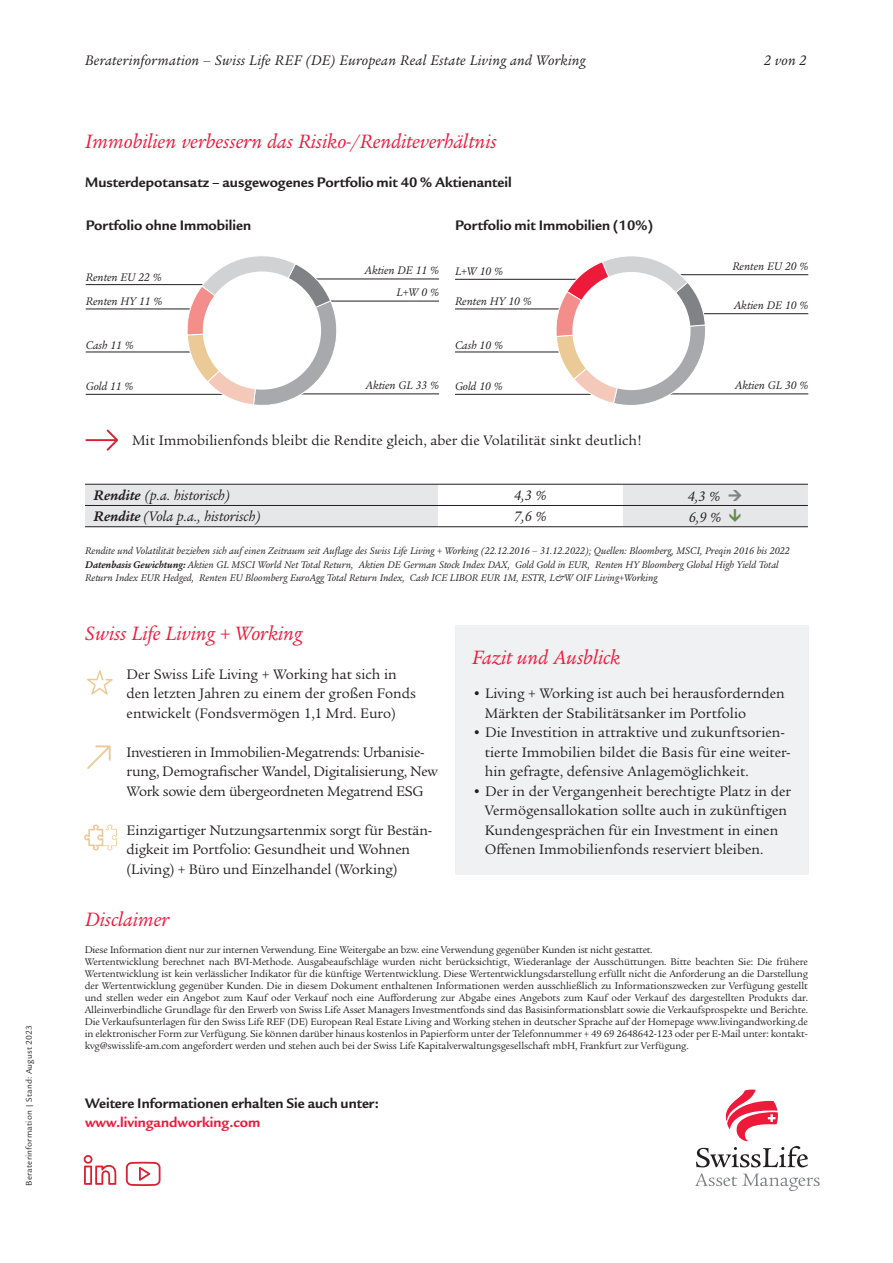
<style>
.page{position:relative;width:893px;height:1263px;background:#fff}
.page>*{position:absolute;margin:0;border:0;box-sizing:border-box;transform-origin:0 0}
.Book_25_27pt_K{font:italic 21px "Legacy Serif ITC Pro";color:#ed1a3a}
.Bold_10_13pt_K{font:italic 21px "Legacy Serif ITC Pro";color:#ed1a3a}
.Book_10_13pt_K{font:15px/19.5px "Legacy Serif ITC Pro";color:#231f20}
.Teaser_49pt_N{font:italic 15px "Legacy Serif ITC Pro";letter-spacing:.015em;color:#231f20}
.Book_10_13pt_K-2{font:15px/19.5px "Legacy Serif ITC Pro";letter-spacing:-.02em;color:#231f20}
.Chart_10_12pt_K{font:15px "Legacy Serif ITC Pro";color:#231f20}
.Book_10_13pt_K-3{font:700 15px/19.5px "Legacy Sans ITC Pro";color:#231f20}
.Book_25_27pt_K-2{font:700 15px "Legacy Sans ITC Pro";color:#231f20}
.Bold_10_13pt_K-2{font:700 15px "Legacy Sans ITC Pro";color:#231f20}
.Bold_10_13pt_K-3{font:italic 12px "Legacy Serif ITC Pro";color:#231f20}
.t1{font:10.5px/12px "Legacy Serif ITC Pro";letter-spacing:-.02em;color:#231f20;text-align:justify}
.Chart_10_12pt_K-2{font:italic 10.5px/13.5px "Legacy Serif ITC Pro";color:#231f20}
.Publication_No__6pt{font:9px "Legacy Sans ITC Pro";letter-spacing:.025em;color:#231f20}
.s1{font-weight:700}
.s2{color:#ed1a3a}
</style>
<div class="page">
<svg style="left:696px;top:1089px;width:112px;height:78px"></svg>
<svg style="left:695px;top:1173px;width:125px;height:18px"></svg>
<div style="left:455px;top:625px;width:353px;height:249px;background:#f0f1f2"></div>
<svg style="left:84px;top:824px;width:33px;height:26px"></svg>
<svg style="left:84px;top:1155px;width:32px;height:30px"></svg>
<svg style="left:126px;top:1162px;width:35px;height:24px"></svg>
<hr style="left:670px;top:394px;width:138px;height:1px;background:#231f20">
<hr style="left:298px;top:394px;width:141px;height:1px;background:#231f20">
<hr style="left:455px;top:394px;width:153px;height:1px;background:#231f20">
<hr style="left:86px;top:394px;width:153px;height:1px;background:#231f20">
<hr style="left:691px;top:313px;width:117px;height:1px;background:#231f20">
<hr style="left:676px;top:274px;width:132px;height:1px;background:#231f20">
<hr style="left:310px;top:279px;width:129px;height:1px;background:#231f20">
<hr style="left:322px;top:301px;width:117px;height:1px;background:#231f20">
<hr style="left:455px;top:352px;width:112px;height:1px;background:#231f20">
<hr style="left:86px;top:352px;width:112px;height:1px;background:#231f20">
<hr style="left:455px;top:309px;width:112px;height:1px;background:#231f20">
<hr style="left:86px;top:309px;width:112px;height:1px;background:#231f20">
<hr style="left:455px;top:279px;width:124px;height:1px;background:#231f20">
<hr style="left:86px;top:284px;width:124px;height:1px;background:#231f20">
<svg style="left:555px;top:256px;width:154px;height:149px"></svg>
<svg style="left:186px;top:256px;width:161px;height:149px"></svg>
<svg style="left:87px;top:745px;width:24px;height:24px"></svg>
<svg style="left:87px;top:670px;width:26px;height:25px"></svg>
<svg style="left:85px;top:429px;width:33px;height:22px"></svg>
<svg style="left:85px;top:484px;width:723px;height:43px"></svg>
<p class="Publication_No__6pt" style="left:24px;top:1186px;width:162px;rotate:-90deg">Beraterinformation | Stand: August 2023</p>
<p class="Teaser_49pt_N" style="left:85px;top:51px;width:502px">Beraterinformation – Swiss Life REF (DE) European Real Estate Living and Working</p>
<p class="Teaser_49pt_N" style="left:764px;top:51px;width:44px">2 von 2</p>
<p class="Book_25_27pt_K" style="left:85px;top:128px;width:413px">Immobilien verbessern das Risiko-/Renditeverhältnis</p>
<p class="Book_25_27pt_K-2" style="left:85px;top:173px;width:428px">Musterdepotansatz – ausgewogenes Portfolio mit 40 % Aktienanteil</p>
<p class="Bold_10_13pt_K-2" style="left:86px;top:217px;width:167px">Portfolio ohne Immobilien</p>
<p class="Bold_10_13pt_K-2" style="left:455px;top:217px;width:200px">Portfolio mit Immobilien (10%)</p>
<p class="Bold_10_13pt_K-3" style="left:364px;top:263px;width:76px">Aktien DE 11 %</p>
<p class="Bold_10_13pt_K-3" style="left:732px;top:258px;width:77px">Renten EU 20 %</p>
<p class="Bold_10_13pt_K-3" style="left:397px;top:285px;width:44px">L+W 0 %</p>
<p class="Bold_10_13pt_K-3" style="left:455px;top:264px;width:50px">L+W 10 %</p>
<p class="Bold_10_13pt_K-3" style="left:86px;top:269px;width:77px">Renten EU 22 %</p>
<p class="Bold_10_13pt_K-3" style="left:86px;top:294px;width:78px">Renten HY 11 %</p>
<p class="Bold_10_13pt_K-3" style="left:455px;top:294px;width:78px">Renten HY 10 %</p>
<p class="Bold_10_13pt_K-3" style="left:734px;top:297px;width:76px">Aktien DE 10 %</p>
<p class="Bold_10_13pt_K-3" style="left:86px;top:338px;width:49px">Cash 11 %</p>
<p class="Bold_10_13pt_K-3" style="left:455px;top:338px;width:49px">Cash 10 %</p>
<p class="Bold_10_13pt_K-3" style="left:366px;top:378px;width:75px">Aktien GL 33 %</p>
<p class="Bold_10_13pt_K-3" style="left:735px;top:378px;width:75px">Aktien GL 30 %</p>
<p class="Bold_10_13pt_K-3" style="left:86px;top:379px;width:49px">Gold 11 %</p>
<p class="Bold_10_13pt_K-3" style="left:455px;top:379px;width:49px">Gold 10 %</p>
<p class="Chart_10_12pt_K" style="left:132px;top:431px;width:512px">Mit Immobilienfonds bleibt die Rendite gleich, aber die Volatilität sinkt deutlich!</p>
<p class="Teaser_49pt_N" style="left:94px;top:486px;width:138px"><span class="s1">Rendite</span> (p.a. historisch)</p>
<p class="Teaser_49pt_N" style="left:514px;top:486px;width:34px">4,3 %</p>
<p class="Teaser_49pt_N" style="left:688px;top:486px;width:34px">4,3 %</p>
<p class="Teaser_49pt_N" style="left:94px;top:507px;width:169px"><span class="s1">Rendite</span> (Vola p.a., historisch)</p>
<p class="Teaser_49pt_N" style="left:514px;top:507px;width:34px">7,6 %</p>
<p class="Teaser_49pt_N" style="left:689px;top:508px;width:34px">6,9 %</p>
<p class="Chart_10_12pt_K-2" style="left:85px;top:544px;width:706px">Rendite und Volatilität beziehen sich auf einen Zeitraum seit Auflage des Swiss Life Living + Working (22.12.2016 – 31.12.2022); Quellen: Bloomberg, MSCI, Preqin 2016 bis 2022<br><span class="s1">Datenbasis Gewichtung:</span> Aktien GL MSCI World Net Total Return, Aktien DE German Stock Index DAX, Gold Gold in EUR, Renten HY Bloomberg Global High Yield Total<br>Return Index EUR Hedged, Renten EU Bloomberg EuroAgg Total Return Index, Cash ICE LIBOR EUR 1M, ESTR, L&amp;W OIF Living+Working</p>
<p class="Book_25_27pt_K" style="left:85px;top:620px;width:219px">Swiss Life Living + Working</p>
<p class="Book_10_13pt_K" style="left:127px;top:664px;width:291px">Der Swiss Life Living + Working hat sich in den letzten Jahren zu einem der großen Fonds entwickelt (Fondsvermögen 1,1 Mrd. Euro)</p>
<p class="Book_10_13pt_K-2" style="left:127px;top:742px;width:313px">Investieren in Immobilien-Megatrends: Urbanisie&shy;rung, Demografischer Wandel, Digitalisierung, New<br>Work sowie dem übergeordneten Megatrend ESG</p>
<p class="Book_10_13pt_K" style="left:127px;top:820px;width:307px">Einzigartiger Nutzungsartenmix sorgt für Bestän&shy;digkeit im Portfolio: Gesundheit und Wohnen (Living) + Büro und Einzelhandel (Working)</p>
<p class="Bold_10_13pt_K" style="left:85px;top:906px;width:86px">Disclaimer</p>
<p class="Book_25_27pt_K" style="left:472px;top:644px;width:150px">Fazit und Ausblick</p>
<p class="Book_10_13pt_K" style="left:485px;top:684px;width:302px;text-indent:-13px">• Living + Working ist auch bei herausfordernden<br>Märkten der Stabilitätsanker im Portfolio</p>
<p class="Book_10_13pt_K" style="left:485px;top:723px;width:307px;text-indent:-13px">• Die Investition in attraktive und zukunftsorien&shy;tierte Immobilien bildet die Basis für eine weiter&shy;hin gefragte, defensive Anlagemöglichkeit.</p>
<p class="Book_10_13pt_K" style="left:485px;top:781px;width:308px;text-indent:-13px">• Der in der Vergangenheit berechtigte Platz in der Vermögensallokation sollte auch in zukünftigen Kundengesprächen für ein Investment in einen Offenen Immobilienfonds reserviert bleiben.</p>
<p class="t1" style="left:85px;top:944px;width:569px">Diese Information dient nur zur internen Verwendung. Eine Weitergabe an bzw. eine Verwendung gegenüber Kunden ist nicht gestattet.</p>
<p class="t1" style="left:85px;top:956px;width:725px">Wertentwicklung berechnet nach BVI-Methode. Ausgabeaufschläge wurden nicht berücksichtigt, Wiederanlage der Ausschüttungen. Bitte beachten Sie: Die frühere Wertentwicklung ist kein verlässlicher Indikator für die künftige Wertentwicklung. Diese Wertentwicklungsdarstellung erfüllt nicht die Anforderung an die Darstellung der Wertentwicklung gegenüber Kunden. Die in diesem Dokument enthaltenen Informationen werden ausschließlich zu Informationszwecken zur Verfügung gestellt und stellen weder ein Angebot zum Kauf oder Verkauf noch eine Aufforderung zur Abgabe eines Angebots zum Kauf oder Verkauf des dargestellten Produkts dar.<br>Alleinverbindliche Grundlage für den Erwerb von Swiss Life Asset Managers Investmentfonds sind das Basisinformationsblatt sowie die Verkaufsprospekte und Berichte.<br>Die Verkaufsunterlagen für den Swiss Life REF (DE) European Real Estate Living and Working stehen in deutscher Sprache auf der Homepage www.livingandworking.de in elektronischer Form zur Verfügung. Sie können darüber hinaus kostenlos in Papierform unter der Telefonnummer + 49 69 2648642-123 oder per E-Mail unter: kontakt&shy;kvg@swisslife-am.com angefordert werden und stehen auch bei der Swiss Life Kapitalverwaltungsgesellschaft mbH, Frankfurt zur Verfügung.</p>
<p class="Book_10_13pt_K-3" style="left:85px;top:1093px;width:296px">Weitere Informationen erhalten Sie auch unter: <span class="s2">www.livingandworking.com</span></p>
</div>
